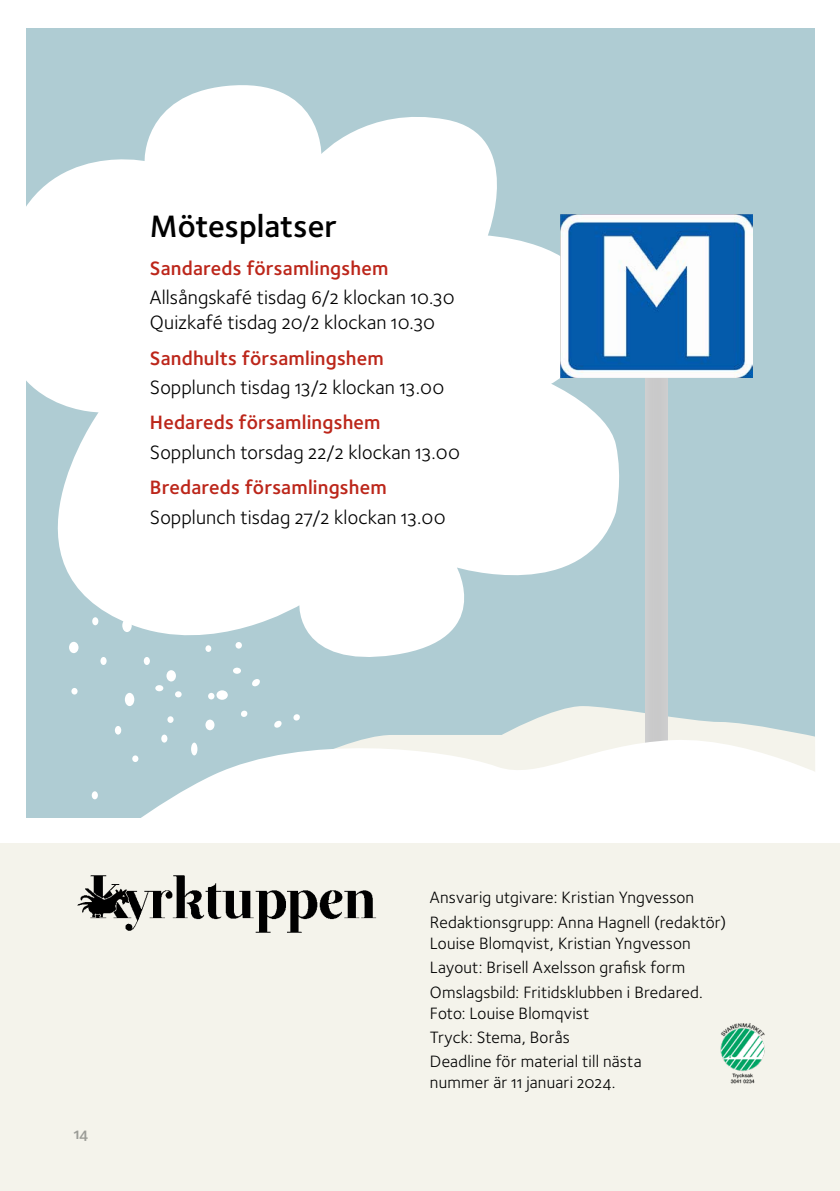
<style>
.page{position:relative;width:840px;height:1191px;background:#fff}
.page>*{position:absolute;margin:0;border:0;box-sizing:border-box;transform-origin:0 0}
.t1{font:32px "Foundry Sterling Demi OSF";color:#000}
.t2{font:20px/25px "Foundry Sterling Book OSF";letter-spacing:.005em;color:#000}
.t3{font:20px "Foundry Sterling Demi OSF";letter-spacing:.01em;color:#bc261a}
.t4{font:17px/24.4px "Foundry Sterling Book OSF";letter-spacing:.01em;color:#000}
.t5{font:16px "Foundry Sterling Demi OSF";color:#a3a4a4}
</style>
<div class="page">
<div style="left:26px;top:28px;width:788px;height:789px;background:#afccd3"></div>
<svg style="left:214px;top:706px;width:582px;height:27px"></svg>
<svg style="left:26px;top:85px;width:593px;height:580px;fill:#fff"></svg>
<div style="left:629px;top:237px;width:41px;height:570px;background:#fff;opacity:.75"></div>
<svg style="left:91px;top:733px;width:724px;height:85px;fill:#fff"></svg>
<img style="left:560px;top:214px;width:191px;height:164px">
<div style="left:0;top:843px;width:839px;height:348px;background:#f4f3eb"></div>
<img style="left:77px;top:875px;width:300px;height:58px">
<img style="left:720px;top:1023px;width:45px;height:61px">
<div style="left:166px;top:670px;width:10px;height:11px;background:#fff;border-radius:50%"></div>
<div style="left:125px;top:693px;width:9px;height:13px;background:#fff;border-radius:50%"></div>
<div style="left:144px;top:657px;width:6px;height:8px;background:#fff;border-radius:50%"></div>
<svg style="left:208px;top:693px;width:6px;height:6px"></svg>
<div style="left:161px;top:734px;width:6px;height:8px;background:#fff;border-radius:50%"></div>
<div style="left:100px;top:657px;width:6px;height:8px;background:#fff;border-radius:50%"></div>
<div style="left:235px;top:642px;width:7px;height:6px;background:#fff;border-radius:50%"></div>
<div style="left:205px;top:645px;width:6px;height:7px;background:#fff;border-radius:50%"></div>
<div style="left:167px;top:716px;width:6px;height:7px;background:#fff;border-radius:50%"></div>
<div style="left:115px;top:726px;width:6px;height:8px;background:#fff;border-radius:50%"></div>
<div style="left:132px;top:755px;width:6px;height:7px;background:#fff;border-radius:50%"></div>
<svg style="left:273px;top:720px;width:9px;height:8px"></svg>
<svg style="left:293px;top:714px;width:7px;height:7px"></svg>
<svg style="left:252px;top:679px;width:8px;height:7px"></svg>
<svg style="left:240px;top:710px;width:8px;height:7px"></svg>
<div style="left:205px;top:719px;width:9px;height:11px;background:#fff;border-radius:50%"></div>
<div style="left:191px;top:742px;width:6px;height:13px;background:#fff;border-radius:50%"></div>
<div style="left:122px;top:619px;width:10px;height:13px;background:#fff;border-radius:50%"></div>
<div style="left:69px;top:642px;width:9px;height:11px;background:#fff;border-radius:50%"></div>
<div style="left:92px;top:617px;width:6px;height:8px;background:#fff;border-radius:50%"></div>
<div style="left:92px;top:791px;width:6px;height:8px;background:#fff;border-radius:50%"></div>
<svg style="left:71px;top:688px;width:6px;height:6px"></svg>
<div style="left:216px;top:690px;width:12px;height:10px;background:#fff;border-radius:50%"></div>
<div style="left:233px;top:667px;width:8px;height:7px;background:#fff;border-radius:50%"></div>
<div style="left:155px;top:685px;width:8px;height:6px;background:#fff;border-radius:50%"></div>
<svg style="left:175px;top:691px;width:6px;height:6px"></svg>
<h1 class="t1" style="left:150px;top:203px;width:189px">Mötesplatser</h1>
<p class="t3" style="left:150px;top:254px;width:240px">Sandareds församlingshem</p>
<p class="t2" style="left:150px;top:285px;width:306px">Allsångskafé tisdag 6/2 klockan 10.30<br>Quizkafé tisdag 20/2 klockan 10.30</p>
<p class="t3" style="left:150px;top:344px;width:235px">Sandhults församlingshem</p>
<p class="t2" style="left:150px;top:374px;width:296px">Sopplunch tisdag 13/2 klockan 13.00</p>
<p class="t3" style="left:150px;top:408px;width:232px">Hedareds församlingshem</p>
<p class="t2" style="left:150px;top:439px;width:311px">Sopplunch torsdag 22/2 klockan 13.00</p>
<p class="t3" style="left:150px;top:473px;width:238px">Bredareds församlingshem</p>
<p class="t2" style="left:150px;top:504px;width:297px">Sopplunch tisdag 27/2 klockan 13.00</p>
<p class="t5" style="left:74px;top:1122px;width:16px">14</p>
<p class="t4" style="left:429px;top:885px;width:298px">Ansvarig utgivare: Kristian Yngvesson<br>Redaktionsgrupp: Anna Hagnell (redaktör)</p>
<p class="t4" style="left:429px;top:930px;width:274px">Louise Blomqvist, Kristian Yngvesson<br>Layout: Brisell Axelsson grafisk form<br>Omslagsbild: Fritidsklubben i Bredared.</p>
<p class="t4" style="left:429px;top:1000px;width:213px">Foto: Louise Blomqvist<br>Tryck: Stema, Borås<br>Deadline för material till nästa</p>
<p class="t4" style="left:429px;top:1070px;width:187px">nummer är 11 januari 2024.</p>
</div>
